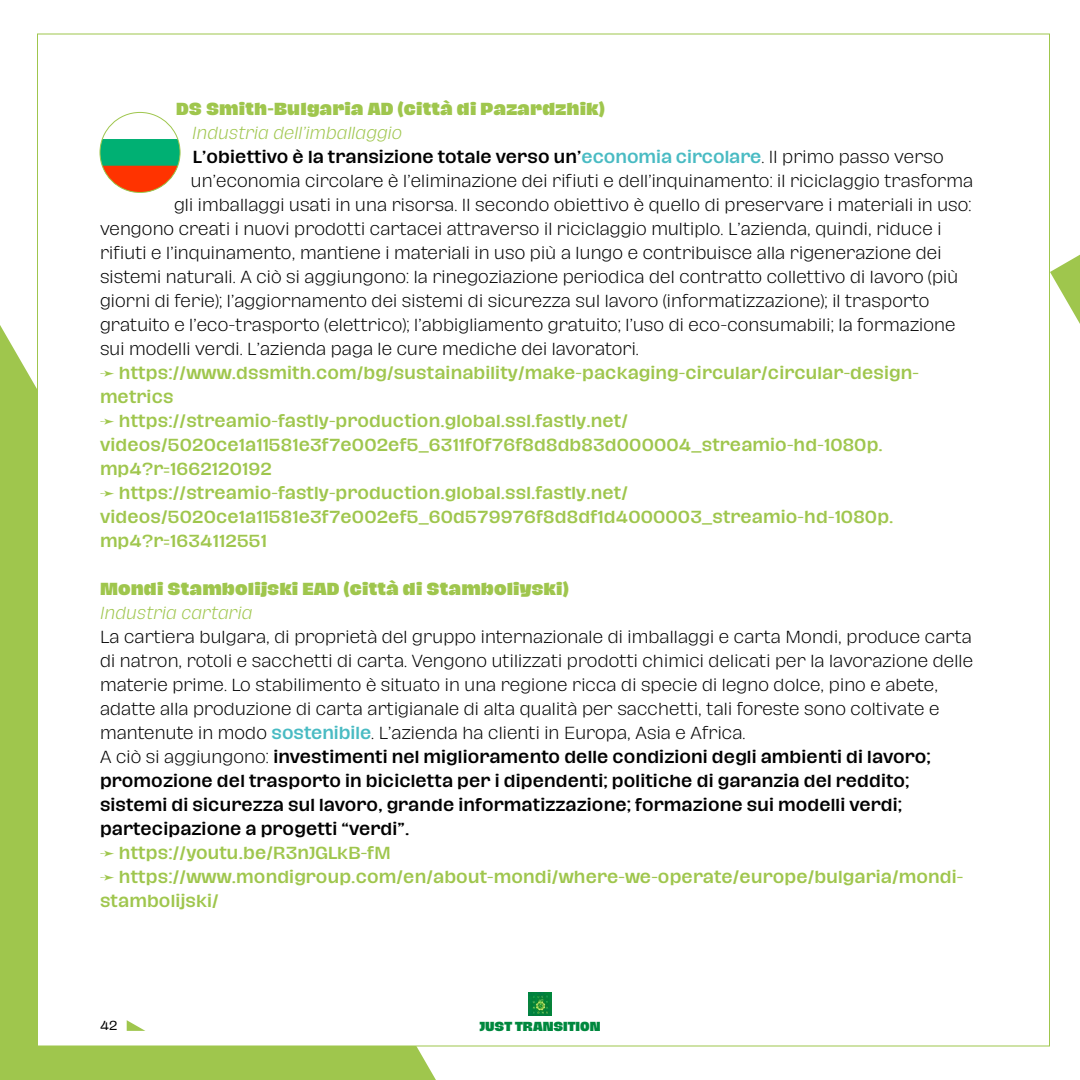
<style>
.page{position:relative;width:1080px;height:1080px;background:#fff}
.page>*{position:absolute;margin:0;border:0;box-sizing:border-box;transform-origin:0 0}
.t1{font:300 16px/24px "Hagrid Text";letter-spacing:.01em;color:#000}
.t2{font:500 16px "Hagrid Text";letter-spacing:.01em;color:#9fc64d}
.t3{font:800 16px "Hagrid Text";letter-spacing:.01em;color:#9fc64d}
.t4{font:500 16px "Hagrid Text";letter-spacing:.01em;color:#000}
.t5{font:italic 300 16px "Hagrid Text";letter-spacing:.01em;color:#9fc64d}
.t6{font:800 12px "Hagrid Text";color:#00883e}
.t7{font:12px "Hagrid Text";color:#000}
.s1{color:#49bbc3}
.s2{font-weight:300}
.s3{font-weight:500;color:#49bbc3}
.s4{font-weight:500}
.s5{color:#9fc64d}
.s6{font-weight:500;color:#9fc64d}
</style>
<div class="page">
<svg style="left:1050px;top:254px;width:30px;height:70px"></svg>
<div style="left:0;top:325px;width:454px;height:755px;background:#9fc64d"></div>
<div style="left:37px;top:34px;width:1013px;height:1012px;background:#fff;border:1px solid #9fc64d"></div>
<img style="left:528px;top:993px;width:24px;height:23px">
<svg style="left:127px;top:1020px;width:18px;height:11px"></svg>
<div style="left:100px;top:139px;width:80px;height:53px;background:#00b073"></div>
<svg style="left:100px;top:166px;width:80px;height:26px;background:#fb724b"></svg>
<div style="left:100px;top:112px;width:80px;height:81px;border:1px solid #9fc64d;border-radius:50%"></div>
<p class="t3" style="left:176px;top:100px;width:430px">DS Smith-Bulgaria AD (città di Pazardzhik)</p>
<p class="t5" style="left:192px;top:121px;width:212px">Industria dell’imballaggio</p>
<p class="t4" style="left:193px;top:148px;width:752px">L’obiettivo è la transizione totale verso un’<span class="s1">economia circolare</span><span class="s2">. Il primo passo verso</span></p>
<p class="t1" style="left:191px;top:169px;width:784px">un’economia circolare è l’eliminazione dei rifiuti e dell’inquinamento: il riciclaggio trasforma</p>
<p class="t1" style="left:174px;top:193px;width:799px">gli imballaggi usati in una risorsa. Il secondo obiettivo è quello di preservare i materiali in uso:</p>
<p class="t1" style="left:100px;top:217px;width:843px">vengono creati i nuovi prodotti cartacei attraverso il riciclaggio multiplo. L’azienda, quindi, riduce i</p>
<p class="t1" style="left:100px;top:241px;width:843px">rifiuti e l’inquinamento, mantiene i materiali in uso più a lungo e contribuisce alla rigenerazione dei</p>
<p class="t1" style="left:100px;top:265px;width:860px">sistemi naturali. A ciò si aggiungono: la rinegoziazione periodica del contratto collettivo di lavoro (più</p>
<p class="t1" style="left:100px;top:289px;width:831px">giorni di ferie); l’aggiornamento dei sistemi di sicurezza sul lavoro (informatizzazione); il trasporto</p>
<p class="t1" style="left:100px;top:313px;width:857px">gratuito e l’eco-trasporto (elettrico); l’abbigliamento gratuito; l’uso di eco-consumabili; la formazione</p>
<p class="t1" style="left:100px;top:337px;width:540px">sui modelli verdi. L’azienda paga le cure mediche dei lavoratori.</p>
<p class="t2" style="left:100px;top:364px;width:821px">➛ https://www.dssmith.com/bg/sustainability/make-packaging-circular/circular-design-</p>
<p class="t2" style="left:100px;top:388px;width:75px">metrics</p>
<p class="t2" style="left:100px;top:412px;width:530px">➛ https://streamio-fastly-production.global.ssl.fastly.net/</p>
<p class="t2" style="left:100px;top:436px;width:784px">videos/5020ce1a11581e3f7e002ef5_6311f0f76f8d8db83d000004_streamio-hd-1080p.</p>
<p class="t2" style="left:100px;top:460px;width:173px">mp4?r=1662120192</p>
<p class="t2" style="left:100px;top:484px;width:530px">➛ https://streamio-fastly-production.global.ssl.fastly.net/</p>
<p class="t2" style="left:100px;top:508px;width:795px">videos/5020ce1a11581e3f7e002ef5_60d579976f8d8df1d4000003_streamio-hd-1080p.</p>
<p class="t2" style="left:100px;top:532px;width:168px">mp4?r=1634112551</p>
<p class="t3" style="left:100px;top:580px;width:470px">Mondi Stambolijski EAD (città di Stamboliyski)</p>
<p class="t5" style="left:100px;top:601px;width:154px">Industria cartaria</p>
<p class="t1" style="left:100px;top:625px;width:875px">La cartiera bulgara, di proprietà del gruppo internazionale di imballaggi e carta Mondi, produce carta di natron, rotoli e sacchetti di carta. Vengono utilizzati prodotti chimici delicati per la lavorazione delle materie prime. Lo stabilimento è situato in una regione ricca di specie di legno dolce, pino e abete, adatte alla produzione di carta artigianale di alta qualità per sacchetti, tali foreste sono coltivate e mantenute in modo <span class="s3">sostenibile</span>. L’azienda ha clienti in Europa, Asia e Africa.<br>A ciò si aggiungono: <span class="s4">investimenti nel miglioramento delle condizioni degli ambienti di lavoro; promozione del trasporto in bicicletta per i dipendenti; politiche di garanzia del reddito; sistemi di sicurezza sul lavoro, grande informatizzazione; formazione sui modelli verdi; partecipazione a progetti “verdi”.<br></span><span class="s5">➛</span> <span class="s6">https://youtu.be/R3nJGLkB-fM<br></span><span class="s5">➛</span> <span class="s6">https://www.mondigroup.com/en/about-mondi/where-we-operate/europe/bulgaria/mondi&shy;stambolijski/</span></p>
<p class="t7" style="left:100px;top:1019px;width:19px">42</p>
<p class="t6" style="left:479px;top:1020px;width:123px">JUST TRANSITION</p>
</div>
